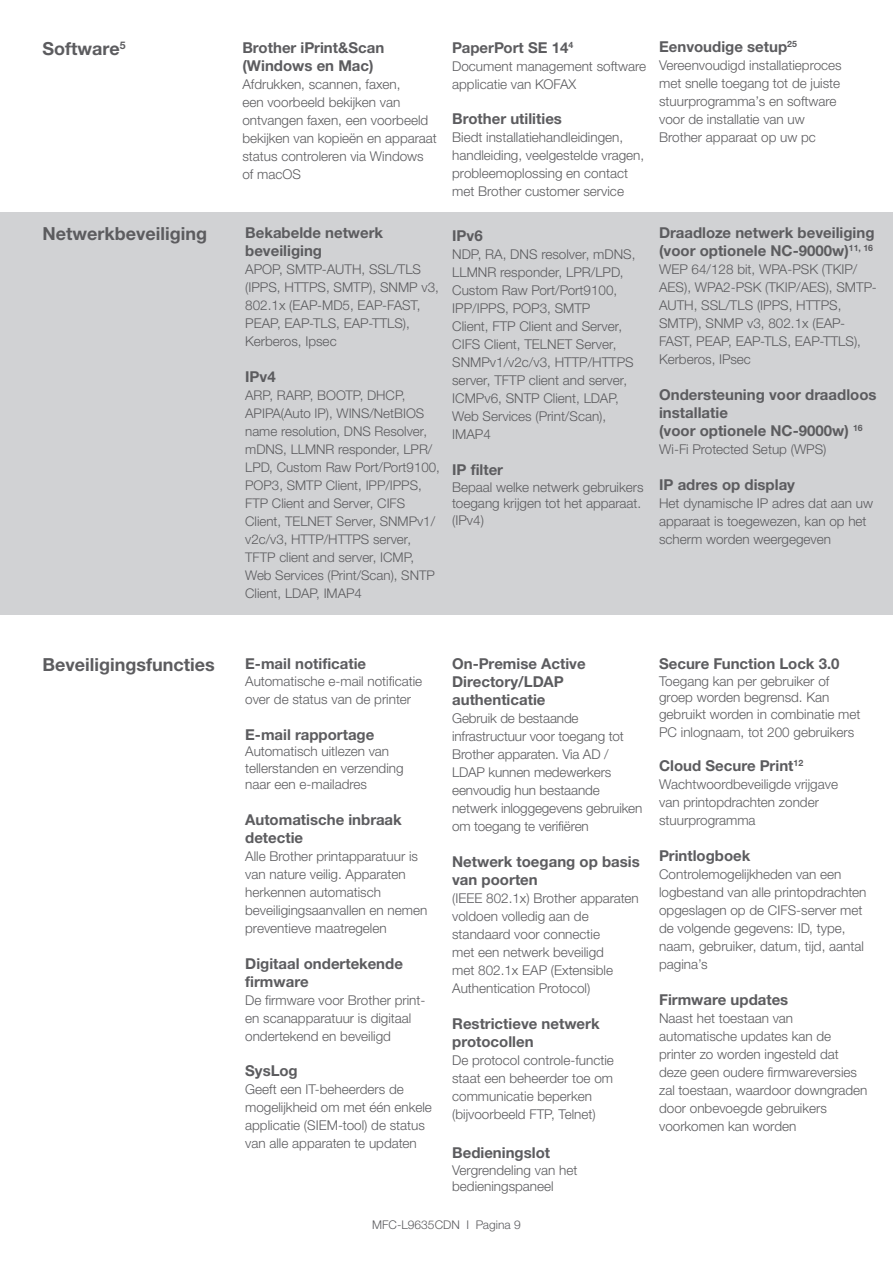
<style>
.page{position:relative;width:893px;height:1263px;background:#fff}
.page>*{position:absolute;margin:0;border:0;box-sizing:border-box;transform-origin:0 0}
.Body{font:700 18px "Helvetica Neue LTW1 G";color:#5c5c5f}
.Body-2{font:700 15px/18px "Helvetica Neue LTW1 G";color:#5c5c5f}
.Body-3{font:300 13.5px/18px "Helvetica Neue LTW1 G";color:#5c5c5f}
.Body-4{font:300 13.35px/18px "Helvetica Neue LTW1 G";color:#5c5c5f}
.Body-5{font:300 12px "Helvetica Neue LTW1 G";color:#5c5c5f}
</style>
<div class="page">
<div style="left:0;top:212px;width:893px;height:402px;background:#d1d2d4"></div>
<p class="Body" style="left:43px;top:38px;width:85px">Software<sup>5</sup></p>
<p class="Body-2" style="left:659px;top:37px;width:139px">Eenvoudige setup<sup>25</sup></p>
<p class="Body-3" style="left:659px;top:56px;width:184px">Vereenvoudigd installatieproces met snelle toegang tot de juiste stuurprogramma’s en software voor de installatie van uw<br>Brother apparaat op uw pc</p>
<p class="Body-2" style="left:452px;top:39px;width:123px">PaperPort SE 14<sup>4</sup></p>
<p class="Body-3" style="left:452px;top:57px;width:196px">Document management software applicatie van KOFAX</p>
<p class="Body-2" style="left:452px;top:109px;width:111px">Brother utilities</p>
<p class="Body-3" style="left:452px;top:128px;width:194px">Biedt installatiehandleidingen, handleiding, veelgestelde vragen, probleemoplossing en contact met Brother customer service</p>
<p class="Body-2" style="left:242px;top:39px;width:143px">Brother iPrint&amp;Scan</p>
<p class="Body-2" style="left:242px;top:57px;width:133px">(Windows en Mac)</p>
<p class="Body-3" style="left:242px;top:75px;width:196px">Afdrukken, scannen, faxen,<br>een voorbeeld bekijken van ontvangen faxen, een voorbeeld bekijken van kopieën en apparaat status controleren via Windows of macOS</p>
<p class="Body" style="left:43px;top:223px;width:166px">Netwerkbeveiliging</p>
<p class="Body-2" style="left:245px;top:224px;width:140px">Bekabelde netwerk beveiliging</p>
<p class="Body-3" style="left:245px;top:260px;width:195px">APOP, SMTP-AUTH, SSL/TLS (IPPS, HTTPS, SMTP), SNMP v3,<br>802.1x (EAP-MD5, EAP-FAST,<br>PEAP, EAP-TLS, EAP-TTLS),<br>Kerberos, Ipsec</p>
<p class="Body-2" style="left:245px;top:368px;width:32px">IPv4</p>
<p class="Body-4" style="left:245px;top:386px;width:196px">ARP, RARP, BOOTP, DHCP,<br>APIPA(Auto IP), WINS/NetBIOS name resolution, DNS Resolver, mDNS, LLMNR responder, LPR/<br>LPD, Custom Raw Port/Port9100,<br>POP3, SMTP Client, IPP/IPPS,<br>FTP Client and Server, CIFS<br>Client, TELNET Server, SNMPv1/ v2c/v3, HTTP/HTTPS server,<br>TFTP client and server, ICMP,<br>Web Services (Print/Scan), SNTP<br>Client, LDAP, IMAP4</p>
<p class="Body-2" style="left:452px;top:227px;width:32px">IPv6</p>
<p class="Body-3" style="left:452px;top:246px;width:185px">NDP, RA, DNS resolver, mDNS,<br>LLMNR responder, LPR/LPD,<br>Custom Raw Port/Port9100,<br>IPP/IPPS, POP3, SMTP<br>Client, FTP Client and Server,<br>CIFS Client, TELNET Server,<br>SNMPv1/v2c/v3, HTTP/HTTPS server, TFTP client and server,<br>ICMPv6, SNTP Client, LDAP,<br>Web Services (Print/Scan),<br>IMAP4</p>
<p class="Body-2" style="left:452px;top:461px;width:52px">IP filter</p>
<p class="Body-3" style="left:452px;top:479px;width:193px;line-height:16.5px">Bepaal welke netwerk gebruikers toegang krijgen tot het apparaat. (IPv4)</p>
<p class="Body-2" style="left:659px;top:224px;width:217px">Draadloze netwerk beveiliging</p>
<p class="Body-2" style="left:659px;top:242px;width:216px">(voor optionele NC-9000w)<sup>11,</sup> <sup>16</sup></p>
<p class="Body-3" style="left:659px;top:260px;width:219px">WEP 64/128 bit, WPA-PSK (TKIP/<br>AES), WPA2-PSK (TKIP/AES), SMTP-<br>AUTH, SSL/TLS (IPPS, HTTPS,<br>SMTP), SNMP v3, 802.1x (EAP-<br>FAST, PEAP, EAP-TLS, EAP-TTLS),<br>Kerberos, IPsec</p>
<p class="Body-2" style="left:659px;top:386px;width:219px">Ondersteuning voor draadloos installatie</p>
<p class="Body-2" style="left:659px;top:422px;width:205px">(voor optionele NC-9000w) <sup>16</sup></p>
<p class="Body-3" style="left:659px;top:440px;width:169px">Wi-Fi Protected Setup (WPS)</p>
<p class="Body-2" style="left:659px;top:476px;width:137px">IP adres op display</p>
<p class="Body-3" style="left:659px;top:494px;width:215px">Het dynamische IP adres dat aan uw apparaat is toegewezen, kan op het scherm worden weergegeven</p>
<p class="Body" style="left:43px;top:654px;width:174px">Beveiligingsfuncties</p>
<p class="Body-2" style="left:245px;top:654px;width:122px">E-mail notificatie</p>
<p class="Body-3" style="left:245px;top:672px;width:179px">Automatische e-mail notificatie over de status van de printer</p>
<p class="Body-2" style="left:245px;top:725px;width:131px">E-mail rapportage</p>
<p class="Body-3" style="left:245px;top:742px;width:146px">Automatisch uitlezen van</p>
<p class="Body-3" style="left:245px;top:759px;width:160px">tellerstanden en verzending</p>
<p class="Body-3" style="left:245px;top:775px;width:123px">naar een e-mailadres</p>
<p class="Body-2" style="left:245px;top:810px;width:158px">Automatische inbraak detectie</p>
<p class="Body-3" style="left:245px;top:847px;width:184px">Alle Brother printapparatuur is van nature veilig. Apparaten herkennen automatisch beveiligingsaanvallen en nemen preventieve maatregelen</p>
<p class="Body-2" style="left:245px;top:954px;width:159px">Digitaal ondertekende firmware</p>
<p class="Body-3" style="left:245px;top:991px;width:182px">De firmware voor Brother print&shy;en scanapparatuur is digitaal ondertekend en beveiligd</p>
<p class="Body-2" style="left:245px;top:1061px;width:54px">SysLog</p>
<p class="Body-3" style="left:245px;top:1080px;width:188px">Geeft een IT-beheerders de mogelijkheid om met één enkele applicatie (SIEM-tool) de status van alle apparaten te updaten</p>
<p class="Body-2" style="left:452px;top:654px;width:135px">On-Premise Active<br>Directory/LDAP</p>
<p class="Body-2" style="left:452px;top:690px;width:95px">authenticatie</p>
<p class="Body-3" style="left:452px;top:709px;width:192px">Gebruik de bestaande infrastructuur voor toegang tot<br>Brother apparaten. Via AD /<br>LDAP kunnen medewerkers eenvoudig hun bestaande netwerk inloggegevens gebruiken om toegang te verifiëren</p>
<p class="Body-2" style="left:452px;top:852px;width:189px">Netwerk toegang op basis van poorten</p>
<p class="Body-3" style="left:452px;top:889px;width:188px">(IEEE 802.1x) Brother apparaten voldoen volledig aan de standaard voor connectie<br>met een netwerk beveiligd<br>met 802.1x EAP (Extensible<br>Authentication Protocol)</p>
<p class="Body-2" style="left:452px;top:1014px;width:149px">Restrictieve netwerk</p>
<p class="Body-2" style="left:452px;top:1032px;width:83px">protocollen</p>
<p class="Body-3" style="left:452px;top:1051px;width:163px">De protocol controle-functie</p>
<p class="Body-3" style="left:452px;top:1069px;width:162px">staat een beheerder toe om</p>
<p class="Body-3" style="left:452px;top:1087px;width:141px">communicatie beperken</p>
<p class="Body-3" style="left:452px;top:1105px;width:145px">(bijvoorbeeld FTP, Telnet)</p>
<p class="Body-2" style="left:452px;top:1143px;width:100px">Bedieningslot</p>
<p class="Body-3" style="left:452px;top:1161px;width:127px">Vergrendeling van het</p>
<p class="Body-3" style="left:452px;top:1177px;width:103px">bedieningspaneel</p>
<p class="Body-5" style="left:372px;top:1217px;width:150px">MFC-L9635CDN I Pagina 9</p>
<p class="Body-2" style="left:659px;top:654px;width:182px">Secure Function Lock 3.0</p>
<p class="Body-3" style="left:659px;top:672px;width:172px">Toegang kan per gebruiker of</p>
<p class="Body-3" style="left:659px;top:688px;width:172px">groep worden begrensd. Kan</p>
<p class="Body-3" style="left:659px;top:705px;width:203px">gebruikt worden in combinatie met<br>PC inlognaam, tot 200 gebruikers</p>
<p class="Body-2" style="left:659px;top:756px;width:146px">Cloud Secure Print<sup>12</sup></p>
<p class="Body-3" style="left:659px;top:775px;width:180px">Wachtwoordbeveiligde vrijgave van printopdrachten zonder stuurprogramma</p>
<p class="Body-2" style="left:659px;top:846px;width:93px">Printlogboek</p>
<p class="Body-3" style="left:659px;top:865px;width:209px">Controlemogelijkheden van een logbestand van alle printopdrachten opgeslagen op de CIFS-server met de volgende gegevens: ID, type, naam, gebruiker, datum, tijd, aantal pagina’s</p>
<p class="Body-2" style="left:659px;top:990px;width:131px">Firmware updates</p>
<p class="Body-3" style="left:659px;top:1009px;width:210px">Naast het toestaan van automatische updates kan de printer zo worden ingesteld dat deze geen oudere firmwareversies zal toestaan, waardoor downgraden door onbevoegde gebruikers voorkomen kan worden</p>
</div>
